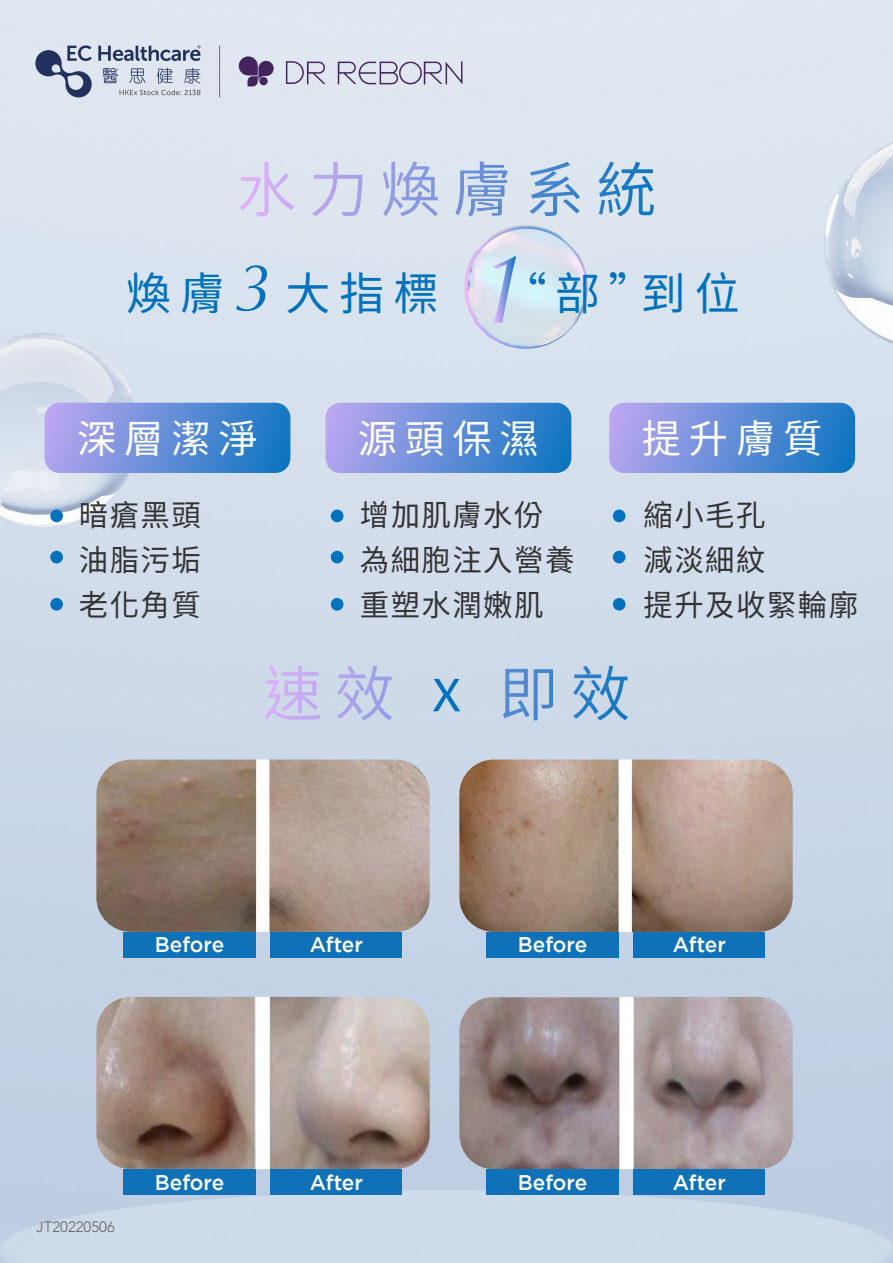
<style>
.page{position:relative;width:893px;height:1263px;background:#fff}
.page>*{position:absolute;margin:0;border:0;box-sizing:border-box;transform-origin:0 0}
.t1{font:45px "Source Han Sans TC";letter-spacing:.2em;color:#0071bc}
.t2{font:39.3px "Source Han Sans TC";letter-spacing:.2em;color:#fff}
.t3{font:30px/45px "Source Han Sans TC";letter-spacing:.05em;color:#333}
.t4{font:500 21.15px "Gotham";color:#fff}
.t5{font:300 15px "Avenir";color:#666}
.s1{font-family:"Optima";font-style:italic;font-size:67.5px}
</style>
<div class="page">
<img style="left:0;top:0;width:893px;height:1263px">
<div style="left:439px;top:201px;width:173px;height:173px;background:#dae3ef"></div>
<svg style="left:239px;top:162px;width:56px;height:54px;background:#dbd9f0"></svg>
<svg style="left:312px;top:162px;width:51px;height:55px;background:#d2d6ee"></svg>
<svg style="left:383px;top:162px;width:55px;height:54px;background:#bfcaea"></svg>
<svg style="left:455px;top:162px;width:53px;height:55px;background:#aec3e6"></svg>
<svg style="left:529px;top:162px;width:51px;height:54px;background:#acc7e4"></svg>
<svg style="left:599px;top:161px;width:55px;height:55px;background:#99bfdf"></svg>
<svg style="left:265px;top:666px;width:56px;height:54px;background:#cdc8ec"></svg>
<svg style="left:337px;top:666px;width:55px;height:54px;background:#c1c7e8"></svg>
<svg style="left:433px;top:679px;width:27px;height:32px"></svg>
<svg style="left:503px;top:669px;width:50px;height:51px;background:#9ab8de"></svg>
<svg style="left:573px;top:666px;width:55px;height:54px;background:#98bcdd"></svg>
<svg style="left:465px;top:227px;width:121px;height:122px;background:#d3deed"></svg>
<div style="left:50px;top:510px;width:13px;height:12px;background:#0071bc;border-radius:50%"></div>
<div style="left:50px;top:551px;width:13px;height:12px;background:#0071bc;border-radius:50%"></div>
<div style="left:50px;top:598px;width:13px;height:13px;background:#0071bc;border-radius:50%"></div>
<div style="left:331px;top:510px;width:12px;height:12px;background:#0071bc;border-radius:50%"></div>
<div style="left:331px;top:551px;width:12px;height:12px;background:#0071bc;border-radius:50%"></div>
<div style="left:331px;top:598px;width:12px;height:13px;background:#0071bc;border-radius:50%"></div>
<div style="left:613px;top:510px;width:12px;height:12px;background:#0071bc;border-radius:50%"></div>
<div style="left:613px;top:551px;width:12px;height:12px;background:#0071bc;border-radius:50%"></div>
<div style="left:613px;top:598px;width:12px;height:13px;background:#0071bc;border-radius:50%"></div>
<svg style="left:45px;top:403px;width:245px;height:70px;background:#658ed7"></svg>
<svg style="left:325px;top:403px;width:246px;height:70px;background:#668ed8"></svg>
<svg style="left:609px;top:403px;width:246px;height:70px;background:#658ed8"></svg>
<img style="left:96px;top:759px;width:334px;height:173px">
<img style="left:459px;top:759px;width:334px;height:173px">
<div style="left:123px;top:932px;width:133px;height:25px;background:#0f71b7"></div>
<div style="left:270px;top:932px;width:131px;height:25px;background:#0f71b7"></div>
<div style="left:486px;top:932px;width:133px;height:25px;background:#0f71b7"></div>
<div style="left:633px;top:932px;width:131px;height:25px;background:#0f71b7"></div>
<img style="left:96px;top:997px;width:334px;height:172px">
<img style="left:459px;top:997px;width:334px;height:172px">
<div style="left:123px;top:1169px;width:133px;height:25px;background:#0f71b7"></div>
<div style="left:270px;top:1169px;width:131px;height:25px;background:#0f71b7"></div>
<div style="left:486px;top:1169px;width:133px;height:25px;background:#0f71b7"></div>
<div style="left:633px;top:1169px;width:131px;height:25px;background:#0f71b7"></div>
<svg style="left:286px;top:61px;width:40px;height:23px"></svg>
<svg style="left:338px;top:62px;width:124px;height:22px;background:#bdbcd0"></svg>
<svg style="left:239px;top:56px;width:35px;height:30px"></svg>
<hr style="left:219px;top:45px;width:1px;height:52px;background:#71706e">
<svg style="left:102px;top:68px;width:16px;height:15px"></svg>
<svg style="left:129px;top:68px;width:17px;height:15px"></svg>
<svg style="left:157px;top:67px;width:16px;height:17px"></svg>
<svg style="left:184px;top:68px;width:16px;height:16px"></svg>
<svg style="left:35px;top:45px;width:57px;height:52px;background:#9aa4ba"></svg>
<svg style="left:120px;top:90px;width:80px;height:5px"></svg>
<svg style="left:98px;top:45px;width:102px;height:16px;background:#939eb5"></svg>
<h1 class="t1" style="left:126px;top:268px;width:314px">煥膚<span class="s1">3</span>大指標</h1>
<h1 class="t1" style="left:502px;top:268px;width:239px">“部”到位</h1>
<h2 class="t2" style="left:77px;top:416px;width:182px">深層潔淨</h2>
<p class="t3" style="left:79px;top:493px;width:124px;text-align:justify">暗瘡黑頭油脂污垢老化角質</p>
<h2 class="t2" style="left:358px;top:416px;width:182px">源頭保濕</h2>
<p class="t3" style="left:360px;top:493px;width:216px">增加肌膚水份為細胞注入營養重塑水潤嫩肌</p>
<h2 class="t2" style="left:642px;top:416px;width:182px">提升膚質</h2>
<p class="t3" style="left:643px;top:493px;width:216px">縮小毛孔<br>減淡細紋<br>提升及收緊輪廓</p>
<p class="t4" style="left:155px;top:933px;width:71px">Before</p>
<p class="t4" style="left:310px;top:933px;width:55px">After</p>
<p class="t4" style="left:518px;top:933px;width:71px">Before</p>
<p class="t4" style="left:673px;top:933px;width:55px">After</p>
<p class="t5" style="left:37px;top:1218px;width:80px">JT20220506</p>
<p class="t4" style="left:155px;top:1170px;width:71px">Before</p>
<p class="t4" style="left:310px;top:1170px;width:55px">After</p>
<p class="t4" style="left:518px;top:1170px;width:71px">Before</p>
<p class="t4" style="left:673px;top:1170px;width:55px">After</p>
</div>
